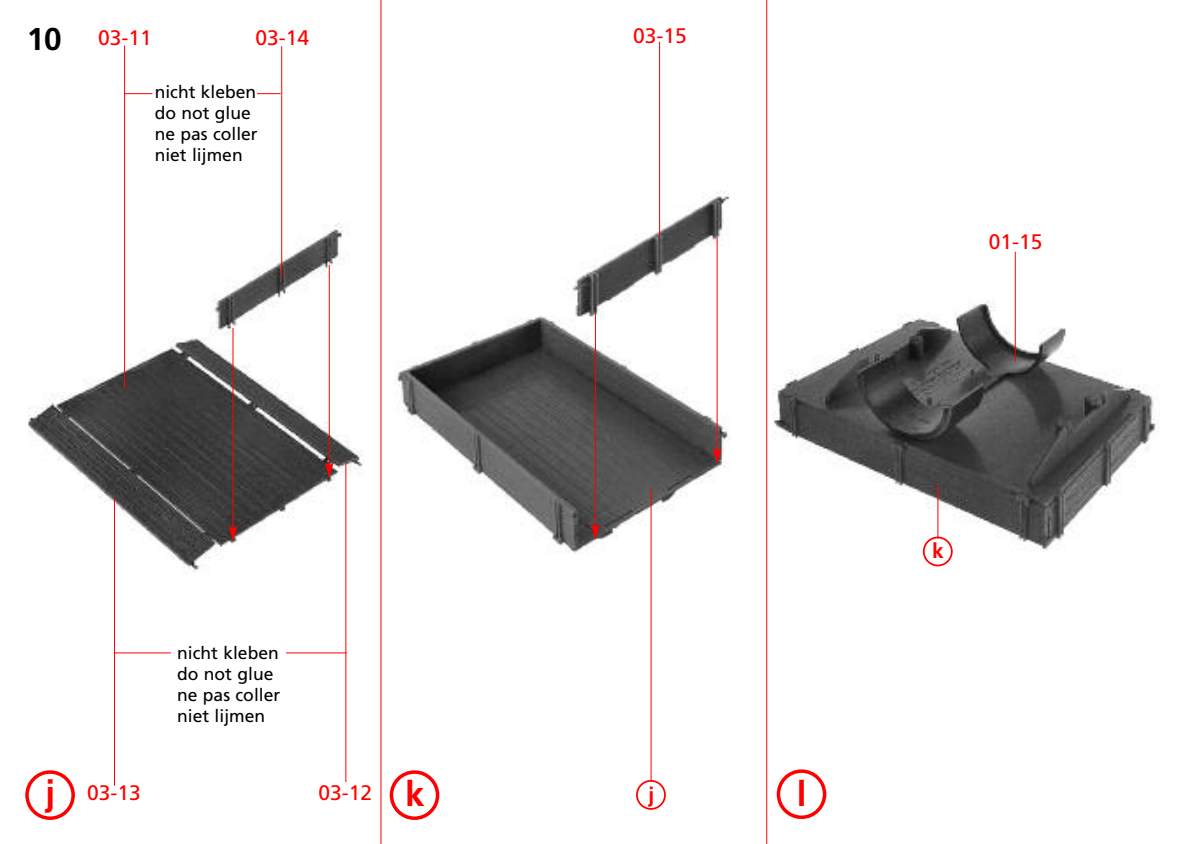
<style>
.page{position:relative;width:1191px;height:844px;background:#fff}
.page>*{position:absolute;margin:0;border:0;box-sizing:border-box;transform-origin:0 0}
.t1{font:700 35px "Frutiger";color:#f00}
.t2{font:700 31.5px "Frutiger";color:#000}
.t3{font:21px "Frutiger";color:#f00}
.t4{font:700 21px "Frutiger";color:#f00}
.t5{font:17.5px/21px "Frutiger";color:#000}
.s1{font-weight:700;font-size:35px}
</style>
<div class="page">
<hr style="left:766px;top:0;width:1px;height:843px;background:#f00">
<hr style="left:380px;top:0;width:1px;height:843px;background:#f00">
<img style="left:395px;top:190px;width:335px;height:367px">
<hr style="left:595px;top:313px;width:1px;height:214px;background:#f00">
<svg style="left:591px;top:523px;width:9px;height:17px"></svg>
<hr style="left:716px;top:237px;width:1px;height:213px;background:#f00">
<svg style="left:712px;top:447px;width:9px;height:17px"></svg>
<hr style="left:659px;top:42px;width:1px;height:194px;background:#f00">
<svg style="left:636px;top:779px;width:30px;height:30px"></svg>
<hr style="left:650px;top:488px;width:1px;height:293px;background:#f00">
<svg style="left:390px;top:770px;width:49px;height:49px"></svg>
<img style="left:773px;top:299px;width:385px;height:255px">
<hr style="left:937px;top:485px;width:1px;height:53px;background:#f00">
<svg style="left:776px;top:769px;width:50px;height:49px"></svg>
<svg style="left:923px;top:536px;width:29px;height:30px"></svg>
<hr style="left:1014px;top:252px;width:1px;height:110px;background:#f00">
<img style="left:28px;top:223px;width:335px;height:354px">
<hr style="left:232px;top:328px;width:1px;height:200px;background:#f00">
<svg style="left:229px;top:525px;width:8px;height:16px"></svg>
<hr style="left:329px;top:265px;width:1px;height:200px;background:#f00">
<svg style="left:325px;top:462px;width:9px;height:16px"></svg>
<hr style="left:281px;top:46px;width:1px;height:230px;background:#f00">
<svg style="left:125px;top:93px;width:27px;height:1px"></svg>
<svg style="left:257px;top:93px;width:23px;height:1px"></svg>
<hr style="left:114px;top:652px;width:57px;height:1px;background:#f00">
<hr style="left:286px;top:652px;width:61px;height:1px;background:#f00">
<hr style="left:124px;top:45px;width:1px;height:344px;background:#f00">
<hr style="left:114px;top:498px;width:1px;height:287px;background:#f00">
<hr style="left:345px;top:462px;width:1px;height:319px;background:#f00">
<svg style="left:25px;top:770px;width:50px;height:49px"></svg>
<h2 class="t2" style="left:27px;top:27px;width:37px">10</h2>
<p class="t3" style="left:633px;top:27px;width:55px">03-15</p>
<p class="t3" style="left:98px;top:29px;width:55px">03-11</p>
<p class="t3" style="left:255px;top:29px;width:55px">03-14</p>
<p class="t5" style="left:155px;top:83px;width:105px">nicht kleben do not glue ne pas coller niet lijmen</p>
<p class="t5" style="left:177px;top:643px;width:105px">nicht kleben do not glue ne pas coller niet lijmen</p>
<p class="t3" style="left:46px;top:783px;width:97px"><span class="s1">j</span> 03-13</p>
<p class="t3" style="left:319px;top:783px;width:55px">03-12</p>
<h1 class="t1" style="left:405px;top:779px;width:21px">k</h1>
<p class="t4" style="left:648px;top:785px;width:7px">j</p>
<h1 class="t1" style="left:796px;top:779px;width:11px">l</h1>
<p class="t3" style="left:989px;top:233px;width:55px">01-15</p>
<p class="t4" style="left:932px;top:542px;width:13px">k</p>
</div>
